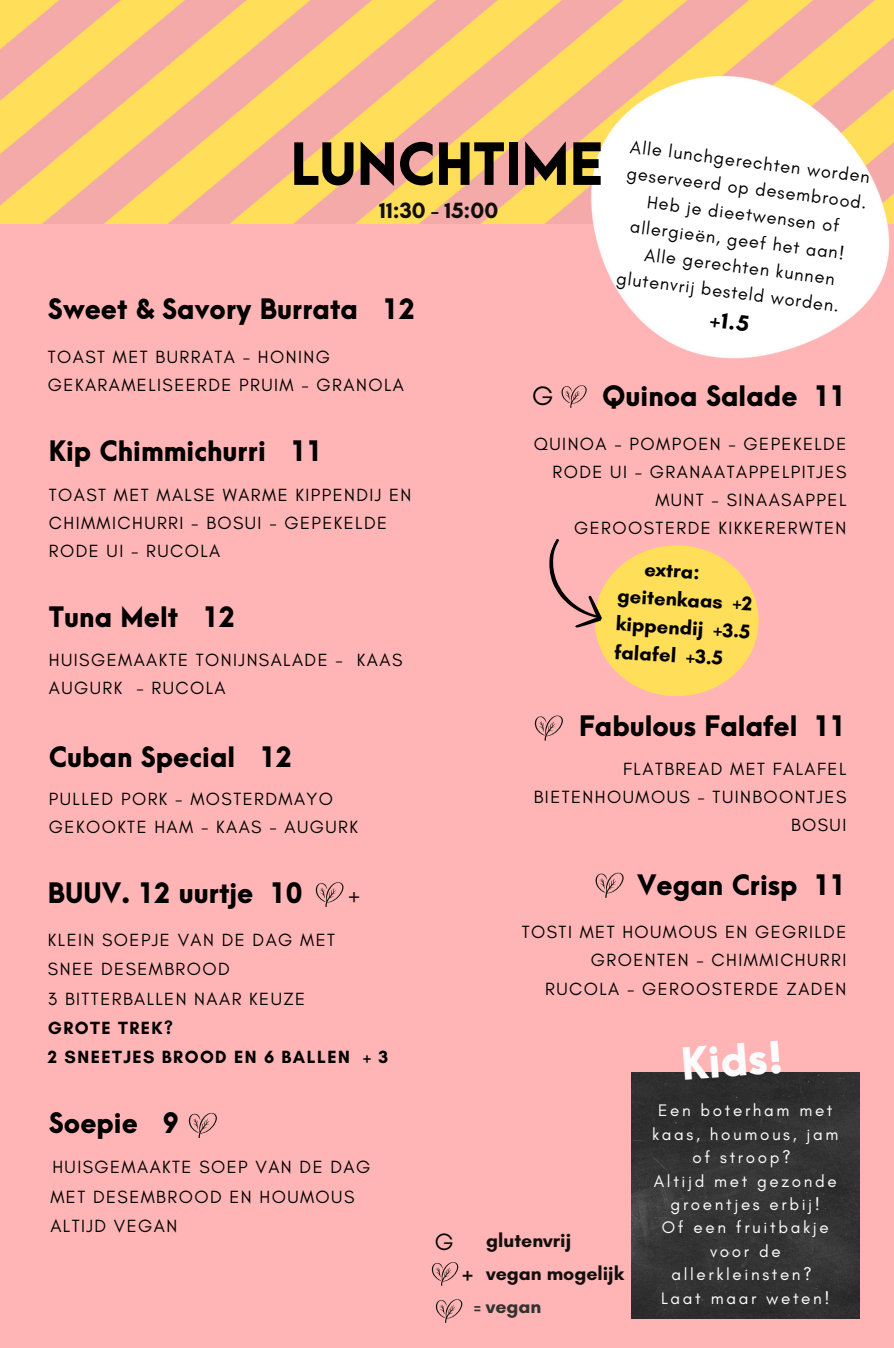
<style>
.page{position:relative;width:894px;height:1348px;background:#fff}
.page>*{position:absolute;margin:0;border:0;box-sizing:border-box;transform-origin:0 0}
.t1{font:800 52.5px "Arca Majora 3";color:#000}
.t2{font:800 40.05px "Arca Majora 3";color:#fcfcfc}
.t3{font:27px "Glacial Indifference";color:#000}
.t4{font:26.25px "Glacial Indifference";color:#100f0d}
.t5{font:800 25.5px "Arca Majora 3";color:#000}
.t6{font:23.85px "Glacial Indifference";color:#000}
.t7{font:700 23.7px "Glacial Indifference";color:#100f0d}
.t8{font:700 22.95px "Glacial Indifference";color:#000}
.t9{font:700 22.5px "Glacial Indifference";color:#100f0d}
.t10{font:700 20.25px/28px "Glacial Indifference";color:#000}
.t11{font:700 19.5px "Glacial Indifference";color:#100f0d}
.t12{font:700 19.5px "Glacial Indifference";color:#323232}
.t13{font:18.3px "Glacial Indifference";color:#000}
.t14{font:18px/28.2px "Glacial Indifference";letter-spacing:.08em;color:#000}
.t15{font:700 18px "Glacial Indifference";letter-spacing:.08em;color:#000}
.t16{font:16.95px/23.4px "Glacial Indifference";letter-spacing:.155em;color:#fff;text-align:center}
</style>
<div class="page">
<div style="left:0;top:0;width:893px;height:1348px;background:#ffb5b5"></div>
<img style="left:631px;top:1072px;width:227px;height:247px">
<div style="left:594px;top:545px;width:164px;height:151px;background:#ffde59;border-radius:50%"></div>
<svg style="left:561px;top:385px;width:25px;height:23px"></svg>
<svg style="left:435px;top:1299px;width:27px;height:24px"></svg>
<svg style="left:595px;top:872px;width:28px;height:26px"></svg>
<img style="left:0;top:0;width:893px;height:224px">
<img style="left:587px;top:64px;width:306px;height:295px">
<svg style="left:188px;top:1112px;width:29px;height:26px"></svg>
<svg style="left:315px;top:882px;width:28px;height:25px"></svg>
<svg style="left:431px;top:1262px;width:27px;height:24px"></svg>
<svg style="left:534px;top:715px;width:29px;height:25px"></svg>
<svg style="left:549px;top:539px;width:71px;height:96px"></svg>
<p class="t13" style="left:631px;top:136px;width:243px;rotate:7deg">Alle lunchgerechten worden</p>
<p class="t13" style="left:648px;top:191px;width:195px;rotate:7deg">Heb je dieetwensen of</p>
<p class="t1" style="left:290px;top:138px;width:314px">LUNCHTIME</p>
<p class="t13" style="left:628px;top:162px;width:243px;rotate:7deg">geserveerd op desembrood.</p>
<p class="t9" style="left:379px;top:196px;width:120px">11:30 - 15:00</p>
<p class="t13" style="left:631px;top:215px;width:217px;rotate:7deg">allergieën, geef het aan!</p>
<p class="t13" style="left:645px;top:244px;width:193px;rotate:7deg">Alle gerechten kunnen</p>
<p class="t13" style="left:617px;top:267px;width:226px;rotate:7deg">glutenvrij besteld worden.</p>
<p class="t8" style="left:712px;top:305px;width:40px;rotate:7deg">+1.5</p>
<p class="t5" style="left:48px;top:296px;width:368px">Sweet &amp; Savory Burrata 12</p>
<p class="t14" style="left:48px;top:342px;width:357px">TOAST MET BURRATA - HONING<br>GEKARAMELISEERDE PRUIM - GRANOLA</p>
<h3 class="t5" style="left:602px;top:383px;width:246px">Quinoa Salade 11</h3>
<p class="t14" style="left:534px;top:429px;width:314px;text-align:right">QUINOA - POMPOEN - GEPEKELDE<br>RODE UI - GRANAATAPPELPITJES<br>MUNT - SINAASAPPEL<br>GEROOSTERDE KIKKERERWTEN</p>
<p class="t3" style="left:532px;top:379px;width:23px">G</p>
<p class="t5" style="left:49px;top:438px;width:275px">Kip Chimmichurri 11</p>
<p class="t14" style="left:49px;top:480px;width:364px">TOAST MET MALSE WARME KIPPENDIJ EN<br>CHIMMICHURRI - BOSUI - GEPEKELDE<br>RODE UI - RUCOLA</p>
<h3 class="t5" style="left:49px;top:604px;width:188px">Tuna Melt 12</h3>
<p class="t14" style="left:49px;top:645px;width:355px">HUISGEMAAKTE TONIJNSALADE - KAAS<br>AUGURK - RUCOLA</p>
<p class="t5" style="left:49px;top:743px;width:245px">Cuban Special 12</p>
<h5 class="t14" style="left:49px;top:785px;width:310px">PULLED PORK - MOSTERDMAYO<br>GEKOOKTE HAM - KAAS - AUGURK</h5>
<p class="t5" style="left:48px;top:880px;width:256px">BUUV. 12 uurtje 10</p>
<p class="t14" style="left:48px;top:926px;width:288px">KLEIN SOEPJE VAN DE DAG MET</p>
<h5 class="t14" style="left:48px;top:955px;width:183px">SNEE DESEMBROOD</h5>
<h3 class="t14" style="left:48px;top:984px;width:259px">3 BITTERBALLEN NAAR KEUZE</h3>
<p class="t15" style="left:48px;top:1017px;width:126px">GROTE TREK?</p>
<h3 class="t15" style="left:48px;top:1046px;width:341px">2 SNEETJES BROOD EN 6 BALLEN + 3</h3>
<p class="t4" style="left:348px;top:878px;width:14px">+</p>
<h1 class="t5" style="left:49px;top:1110px;width:131px">Soepie 9</h1>
<h4 class="t14" style="left:52px;top:1153px;width:319px">HUISGEMAAKTE SOEP VAN DE DAG</h4>
<p class="t14" style="left:50px;top:1182px;width:305px">MET DESEMBROOD EN HOUMOUS</p>
<h6 class="t14" style="left:50px;top:1211px;width:128px">ALTIJD VEGAN</h6>
<p class="t10" style="left:619px;top:553px;width:137px;text-indent:26px;rotate:3deg">extra: geitenkaas +2 kippendij +3.5 falafel +3.5</p>
<p class="t5" style="left:579px;top:713px;width:269px">Fabulous Falafel 11</p>
<h3 class="t14" style="left:533px;top:754px;width:314px;text-align:right">FLATBREAD MET FALAFEL<br>BIETENHOUMOUS - TUINBOONTJES<br>BOSUI</h3>
<h3 class="t5" style="left:637px;top:872px;width:211px">Vegan Crisp 11</h3>
<p class="t14" style="left:521px;top:918px;width:326px;text-align:right">TOSTI MET HOUMOUS EN GEGRILDE<br>GROENTEN - CHIMMICHURRI</p>
<p class="t14" style="left:545px;top:974px;width:302px">RUCOLA - GEROOSTERDE ZADEN</p>
<h5 class="t6" style="left:434px;top:1227px;width:20px">G</h5>
<p class="t11" style="left:486px;top:1228px;width:86px">glutenvrij</p>
<p class="t7" style="left:462px;top:1258px;width:12px">+</p>
<h3 class="t11" style="left:486px;top:1261px;width:139px">vegan mogelijk</h3>
<p class="t12" style="left:474px;top:1294px;width:69px">= vegan</p>
<p class="t2" style="left:679px;top:1044px;width:104px;rotate:-4deg">Kids!</p>
<h3 class="t16" style="left:652px;top:1099px;width:188px">Een boterham met kaas, houmous, jam of stroop?</h3>
<p class="t16" style="left:653px;top:1169px;width:184px">Altijd met gezonde groentjes erbij!</p>
<p class="t16" style="left:661px;top:1216px;width:168px">Of een fruitbakje</p>
<p class="t16" style="left:671px;top:1239px;width:142px">voor de allerkleinsten?</p>
<p class="t16" style="left:661px;top:1286px;width:170px">Laat maar weten!</p>
</div>
